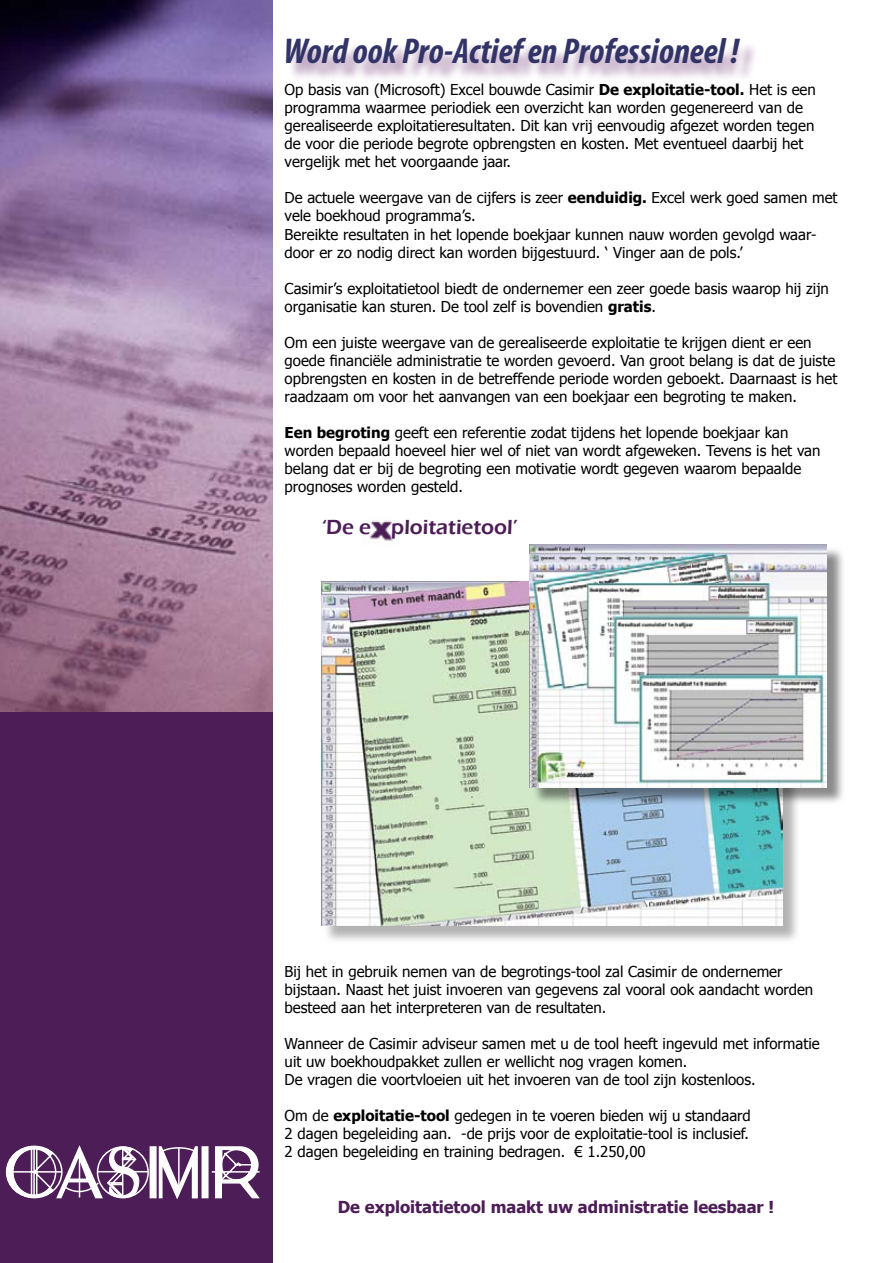
<style>
.page{position:relative;width:893px;height:1263px;background:#fff}
.page>*{position:absolute;margin:0;border:0;box-sizing:border-box;transform-origin:0 0}
.t1{font:italic 700 condensed 36px "Myriad Pro";color:#323467}
.t2{font:600 21px "Eras ITC";color:#4c1d56}
.t3{font:700 16.5px "Tahoma";color:#4c1d56}
.t4{font:15px/18px "Tahoma";color:#000}
.s1{font-weight:700}
</style>
<div class="page">
<img style="left:0;top:0;width:273px;height:713px">
<div style="left:0;top:713px;width:273px;height:550px;background:#4c1d56"></div>
<img style="left:370px;top:520px;width:23px;height:21px">
<svg style="left:370px;top:521px;width:2px;height:14px"></svg>
<svg style="left:390px;top:521px;width:4px;height:19px"></svg>
<svg style="left:5px;top:1145px;width:255px;height:55px"></svg>
<div style="left:323px;top:583px;width:478px;height:361px;background:#000;opacity:.3"></div>
<img style="left:321px;top:581px;width:461px;height:344px">
<div style="left:531px;top:546px;width:315px;height:260px;background:#000;opacity:.02"></div>
<img style="left:529px;top:544px;width:298px;height:243px">
<div style="left:288px;top:41px;width:471px;height:41px;background:#4e0b55;opacity:.4"></div>
<h1 class="t1" style="left:284px;top:29px;width:457px">Word ook Pro-Actief en Professioneel !</h1>
<p class="t4" style="left:285px;top:80px;width:533px">Op basis van (Microsoft) Excel bouwde Casimir <span class="s1">De exploitatie-tool.</span> Het is een programma waarmee periodiek een overzicht kan worden gegenereerd van de gerealiseerde exploitatieresultaten. Dit kan vrij eenvoudig afgezet worden tegen de voor die periode begrote opbrengsten en kosten. Met eventueel daarbij het vergelijk met het voorgaande jaar.</p>
<p class="t4" style="left:285px;top:188px;width:554px">De actuele weergave van de cijfers is zeer <span class="s1">eenduidig.</span> Excel werk goed samen met vele boekhoud programma’s.<br>Bereikte resultaten in het lopende boekjaar kunnen nauw worden gevolgd waar&shy;door er zo nodig direct kan worden bijgestuurd. ‘ Vinger aan de pols.’</p>
<p class="t4" style="left:285px;top:278px;width:546px">Casimir’s exploitatietool biedt de ondernemer een zeer goede basis waarop hij zijn organisatie kan sturen. De tool zelf is bovendien <span class="s1">gratis</span>.</p>
<p class="t4" style="left:285px;top:332px;width:554px">Om een juiste weergave van de gerealiseerde exploitatie te krijgen dient er een goede financiële administratie te worden gevoerd. Van groot belang is dat de juiste opbrengsten en kosten in de betreffende periode worden geboekt. Daarnaast is het raadzaam om voor het aanvangen van een boekjaar een begroting te maken.</p>
<p class="t4" style="left:285px;top:422px;width:537px"><span class="s1">Een begroting</span> geeft een referentie zodat tijdens het lopende boekjaar kan worden bepaald hoeveel hier wel of niet van wordt afgeweken. Tevens is het van belang dat er bij de begroting een motivatie wordt gegeven waarom bepaalde prognoses worden gesteld.</p>
<h2 class="t2" style="left:322px;top:515px;width:197px">‘De e ploitatietool’</h2>
<p class="t4" style="left:285px;top:962px;width:530px">Bij het in gebruik nemen van de begrotings-tool zal Casimir de ondernemer bijstaan. Naast het juist invoeren van gegevens zal vooral ook aandacht worden besteed aan het interpreteren van de resultaten.</p>
<p class="t4" style="left:285px;top:1034px;width:537px">Wanneer de Casimir adviseur samen met u de tool heeft ingevuld met informatie uit uw boekhoudpakket zullen er wellicht nog vragen komen.<br>De vragen die voortvloeien uit het invoeren van de tool zijn kostenloos.</p>
<p class="t4" style="left:285px;top:1106px;width:468px;text-align:justify">Om de <span class="s1">exploitatie-tool</span> gedegen in te voeren bieden wij u standaard 2 dagen begeleiding aan. -de prijs voor de exploitatie-tool is inclusief.<br>2 dagen begeleiding en training bedragen. € 1.250,00</p>
<p class="t3" style="left:338px;top:1195px;width:438px">De exploitatietool maakt uw administratie leesbaar !</p>
</div>
